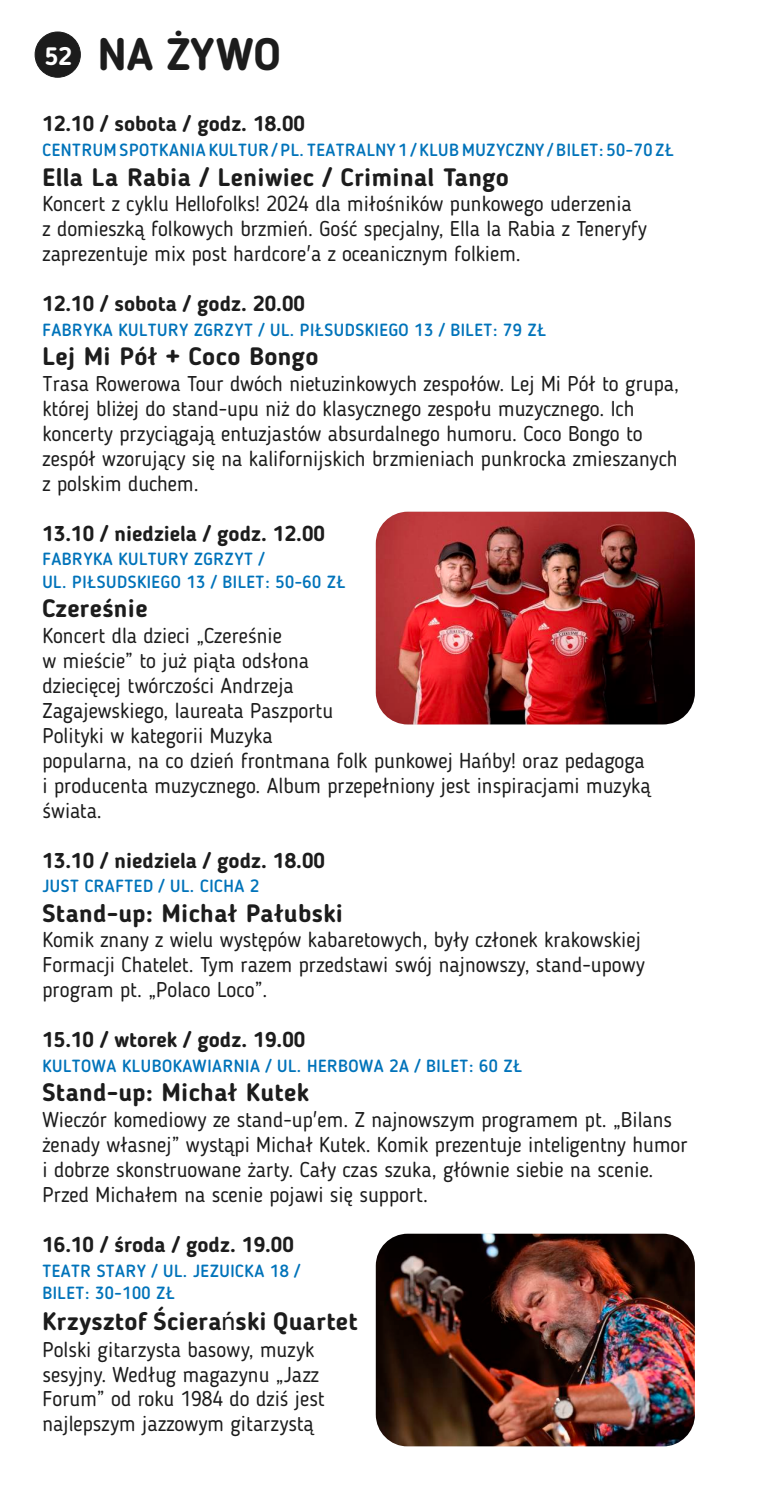
<style>
.page{position:relative;width:780px;height:1489px;background:#fff}
.page>*{position:absolute;margin:0;border:0;box-sizing:border-box;transform-origin:0 0}
.t1{font:700 45px "Blogger Sans";color:#1c1c1c}
.t2{font:700 25px "Blogger Sans";letter-spacing:.015em;color:#1c1c1c}
.t3{font:21.25px/25px "Blogger Sans";color:#1c1c1c}
.t4{font:700 21.25px "Blogger Sans";color:#1c1c1c}
.t5{font:500 17.5px/22.5px "Blogger Sans";letter-spacing:.03em;color:#0073ba}
.s1{font-size:25px;color:#fff}
.s2{font-family:"Arial Unicode MS";font-weight:400}
</style>
<div class="page">
<div style="left:35px;top:32px;width:46px;height:45px;background:#1c1c1c;border:1px solid #1c1c1c;border-radius:50%"></div>
<img style="left:376px;top:511px;width:318px;height:213px;border-radius:32px">
<img style="left:376px;top:1233px;width:318px;height:213px;border-radius:32px">
<h1 class="t1" style="left:45px;top:36px;width:237px"><span class="s1">52</span> NA ŻYWO</h1>
<p class="t4" style="left:43px;top:115px;width:264px">12.10 / sobota / godz. 18.00</p>
<p class="t2" style="left:43px;top:166px;width:468px">Ella La Rabia / Leniwiec / Criminal Tango</p>
<p class="t3" style="left:43px;top:193px;width:606px">Koncert z cyklu Hellofolks! 2024 dla miłośników punkowego uderzenia<br>z domieszką folkowych brzmień. Gość specjalny, Ella la Rabia z Teneryfy zaprezentuje mix post hardcore'a z oceanicznym folkiem.</p>
<p class="t4" style="left:42px;top:295px;width:264px">12.10 / sobota / godz. 20.00</p>
<p class="t2" style="left:42px;top:346px;width:277px">Lej Mi Pół + Coco Bongo</p>
<p class="t3" style="left:42px;top:373px;width:638px">Trasa Rowerowa Tour dwóch nietuzinkowych zespołów. Lej Mi Pół to grupa, której bliżej do stand-upu niż do klasycznego zespołu muzycznego. Ich koncerty przyciągają entuzjastów absurdalnego humoru. Coco Bongo to zespół wzorujący się na kalifornijskich brzmieniach punkrocka zmieszanych z polskim duchem.</p>
<p class="t4" style="left:42px;top:524px;width:284px">13.10 / niedziela / godz. 12.00</p>
<p class="t5" style="left:42px;top:140px;width:633px">CENTRUM SPOTKANIA KULTUR / PL. TEATRALNY 1 / KLUB MUZYCZNY / BILET: 50-70 ZŁ</p>
<p class="t5" style="left:42px;top:320px;width:505px">FABRYKA KULTURY ZGRZYT / UL. PIŁSUDSKIEGO 13 / BILET: 79 ZŁ</p>
<p class="t5" style="left:42px;top:549px;width:304px">FABRYKA KULTURY ZGRZYT /<br>UL. PIŁSUDSKIEGO 13 / BILET: 50-60 ZŁ</p>
<p class="t2" style="left:42px;top:598px;width:107px">Czereśnie</p>
<p class="t3" style="left:42px;top:625px;width:609px">Koncert dla dzieci „Czereśnie<br>w mieście” to już piąta odsłona<br>dziecięcej twórczości Andrzeja<br>Zagajewskiego, laureata Paszportu<br>Polityki w kategorii Muzyka<br>popularna, na co dzień frontmana folk punkowej Hańby! oraz pedagoga i producenta muzycznego. Album przepełniony jest inspiracjami muzyką świata.</p>
<p class="t4" style="left:42px;top:851px;width:284px">13.10 / niedziela / godz. 18.00</p>
<p class="t2" style="left:42px;top:902px;width:302px">Stand-up: Michał Pałubski</p>
<p class="t3" style="left:42px;top:929px;width:604px">Komik znany z wielu występów kabaretowych, były członek krakowskiej<br>Formacji Chatelet. Tym razem przedstawi swój najnowszy, stand-upowy program pt. „Polaco Loco”.</p>
<p class="t4" style="left:42px;top:1031px;width:264px">15.10 / wtorek / godz. 19.00</p>
<p class="t2" style="left:42px;top:1082px;width:268px">Stand-up: Michał Kutek</p>
<p class="t3" style="left:42px;top:1109px;width:646px">Wieczór komediowy ze stand-up'em. Z najnowszym programem pt. „Bilans żenady własnej” wystąpi Michał Kutek. Komik prezentuje inteligentny humor i dobrze skonstruowane żarty. Cały czas szuka, głównie siebie na scenie.<br>Przed Michałem na scenie pojawi się support.</p>
<p class="t4" style="left:42px;top:1235px;width:253px">16.10 / środa / godz. 19.00</p>
<p class="t5" style="left:42px;top:876px;width:218px">JUST CRAFTED / UL. CICHA 2</p>
<p class="t5" style="left:42px;top:1056px;width:481px">KULTOWA KLUBOKAWIARNIA / UL. HERBOWA 2A / BILET: 60 ZŁ</p>
<p class="t5" style="left:42px;top:1260px;width:259px">TEATR STARY / UL. JEZUICKA 18 /<br>BILET: 30-100 ZŁ</p>
<p class="t2" style="left:42px;top:1310px;width:316px">Krzysztof Ściera<span class="s2">ń</span>ski Quartet</p>
<p class="t3" style="left:42px;top:1338px;width:283px">Polski gitarzysta basowy, muzyk sesyjny. Według magazynu „Jazz<br>Forum” od roku 1984 do dziś jest najlepszym jazzowym gitarzystą</p>
</div>
